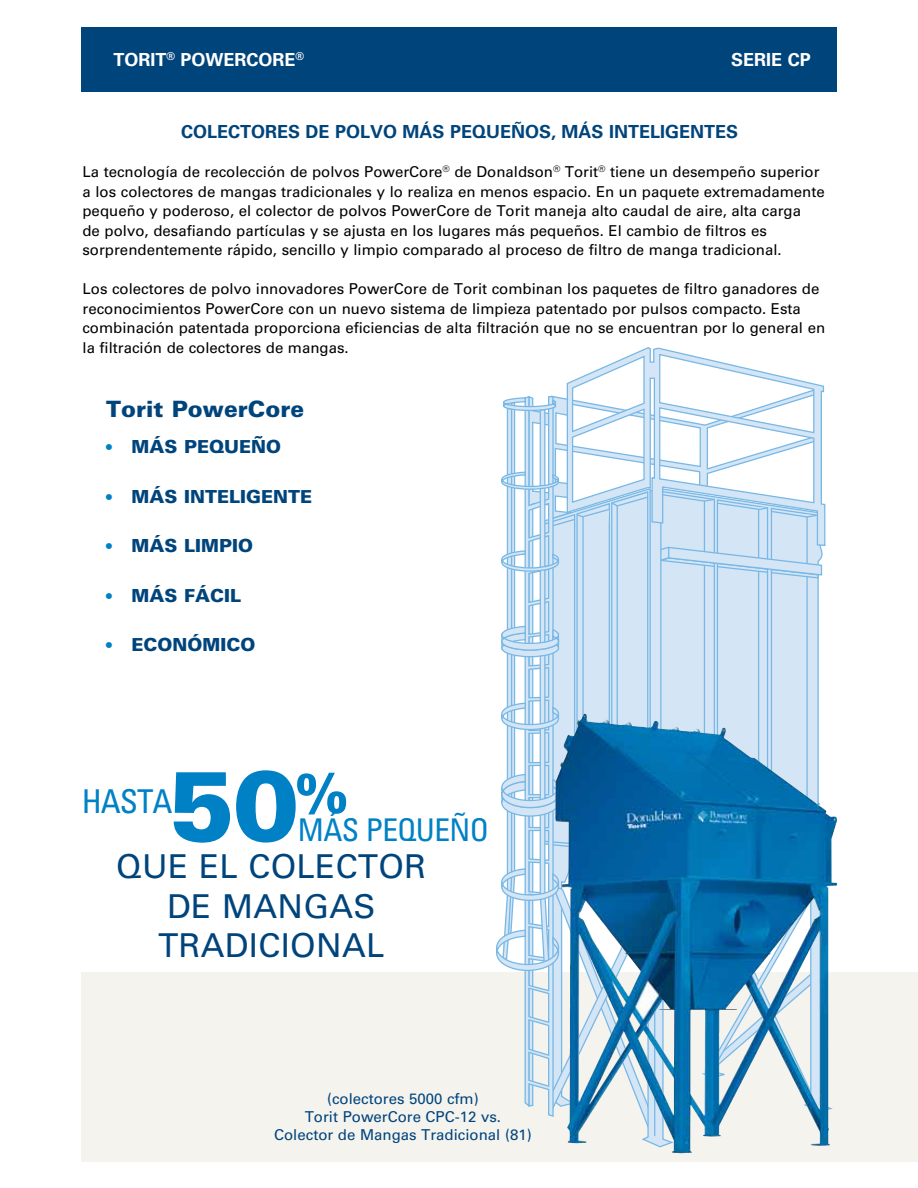
<style>
.page{position:relative;width:918px;height:1188px;background:#fff}
.page>*{position:absolute;margin:0;border:0;box-sizing:border-box;transform-origin:0 0}
.t1{font:900 99.45px "Univers LT Std";color:#0081c6}
.t2{font:32.85px/39.5px "Univers LT Std";letter-spacing:.01em;color:#00447c;text-align:center}
.t3{font:condensed 32.85px "Univers LT Std";letter-spacing:-.03em;color:#0081c6}
.t4{font:condensed 31.35px "Univers LT Std";letter-spacing:-.02em;color:#0081c6}
.t5{font:900 22.5px "Univers LT Std";color:#00447c}
.t6{font:900 18px "Univers LT Std";color:#00447c}
.t7{font:700 18px "Univers LT Std";color:#00447c}
.t8{font:700 18px "Univers LT Std";color:#fff}
.t9{font:15px/19.5px "Univers LT Std";color:#000}
.t10{font:15px/18px "Univers LT Std";color:#00447c;text-align:center}
.s1{font-weight:700;font-size:16.5px;color:#0081c6}
</style>
<div class="page">
<div style="left:81px;top:972px;width:837px;height:189px;background:#f5f3ee"></div>
<svg style="left:566px;top:347px;width:259px;height:40px"></svg>
<svg style="left:496px;top:387px;width:339px;height:761px"></svg>
<img style="left:555px;top:714px;width:29px;height:108px">
<div style="left:81px;top:27px;width:756px;height:65px;background:#00447c"></div>
<p class="t8" style="left:113px;top:49px;width:192px">TORIT<sup>®</sup> POWERCORE<sup>®</sup></p>
<p class="t8" style="left:731px;top:49px;width:79px">SERIE Cp</p>
<p class="t7" style="left:181px;top:121px;width:559px">COLECTORES DE POLVO MÁS PEQUEÑOS, MÁS INTELIGENTES</p>
<p class="t9" style="left:82px;top:162px;width:744px">La tecnología de recolección de polvos PowerCore<sup>®</sup> de Donaldson<sup>®</sup> Torit<sup>®</sup> tiene un desempeño superior a los colectores de mangas tradicionales y lo realiza en menos espacio. En un paquete extremadamente pequeño y poderoso, el colector de polvos PowerCore de Torit maneja alto caudal de aire, alta carga<br>de polvo, desafiando partículas y se ajusta en los lugares más pequeños. El cambio de filtros es sorprendentemente rápido, sencillo y limpio comparado al proceso de filtro de manga tradicional.</p>
<p class="t9" style="left:82px;top:279px;width:744px">Los colectores de polvo innovadores PowerCore de Torit combinan los paquetes de filtro ganadores de reconocimientos PowerCore con un nuevo sistema de limpieza patentado por pulsos compacto. Esta combinación patentada proporciona eficiencias de alta filtración que no se encuentran por lo general en la filtración de colectores de mangas.</p>
<h3 class="t5" style="left:106px;top:395px;width:200px">Torit PowerCore</h3>
<p class="t6" style="left:106px;top:436px;width:177px"><span class="s1">•</span> MÁS PEQUEÑO</p>
<p class="t6" style="left:106px;top:485px;width:208px"><span class="s1">•</span> MÁS INTELIGENTE</p>
<p class="t6" style="left:106px;top:535px;width:149px"><span class="s1">•</span> MÁS LIMPIO</p>
<p class="t6" style="left:106px;top:584px;width:137px"><span class="s1">•</span> MÁS FÁCIL</p>
<p class="t6" style="left:106px;top:634px;width:151px"><span class="s1">•</span> ECONÓMICO</p>
<h1 class="t1" style="left:169px;top:743px;width:181px">50<sup>%</sup></h1>
<h2 class="t3" style="left:82px;top:780px;width:92px">HASTA</h2>
<h3 class="t4" style="left:298px;top:810px;width:192px">MÁS PEQUEÑO</h3>
<h2 class="t2" style="left:116px;top:847px;width:311px">QUE EL COLECTOR<br>DE MANGAS<br>TRADICIONAL</h2>
<p class="t10" style="left:274px;top:1090px;width:259px">(colectores 5000 cfm)<br>Torit PowerCore CPC-12 vs.<br>Colector de Mangas Tradicional (81)</p>
</div>
